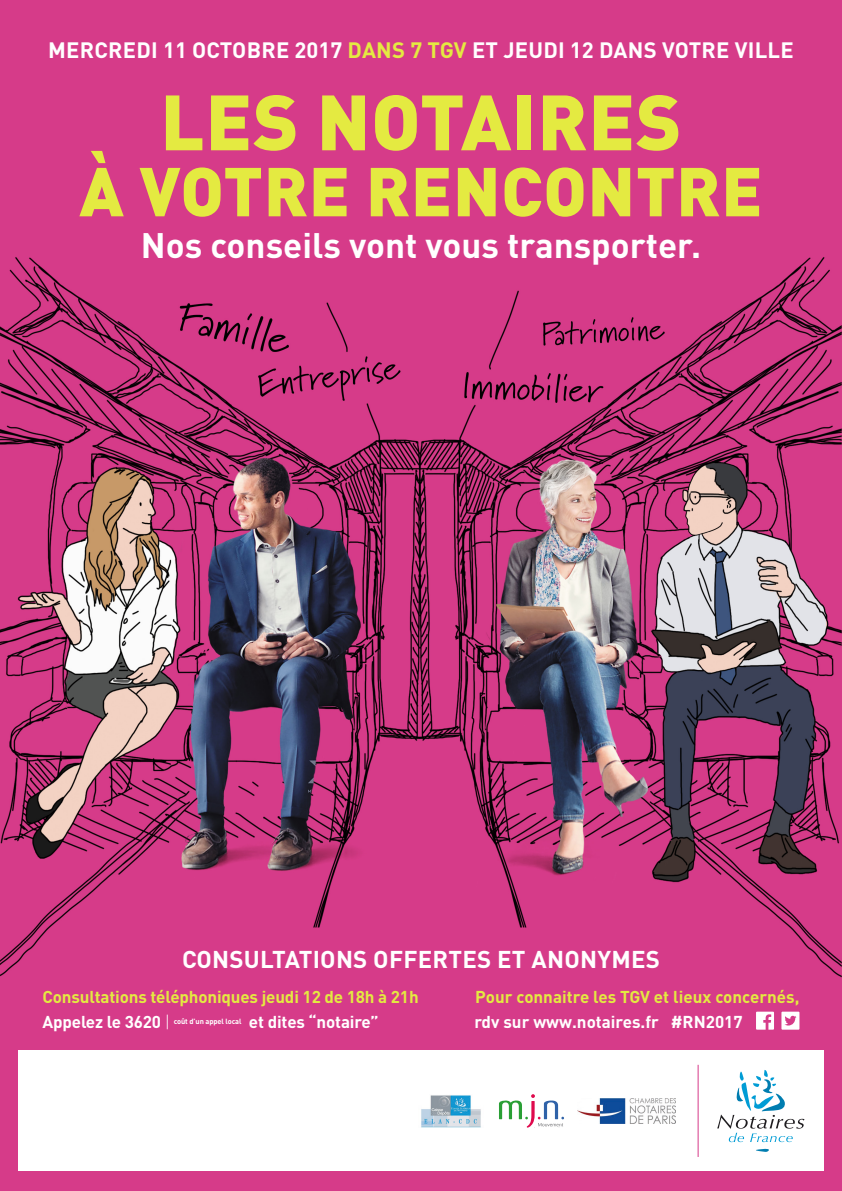
<style>
.page{position:relative;width:842px;height:1191px;background:#fff}
.page>*{position:absolute;margin:0;border:0;box-sizing:border-box;transform-origin:0 0}
.t1{font:900 77px "DIN Pro";letter-spacing:.01em;color:#e4ea41}
.t2{font:900 68px "DIN Pro";letter-spacing:.01em;color:#e4ea41}
.t3{font:700 35px "DIN Pro";color:#fff}
.t4{font:700 24px "DIN Pro";letter-spacing:.01em;color:#fff}
.t5{font:700 22px "DIN Pro";letter-spacing:.01em;color:#fff}
.t6{font:700 17px/25px "DIN Pro";letter-spacing:-.01em;color:#e4ea41}
.t7{font:700 17px "DIN Pro";color:#fff}
.t8{font:700 7.4px "DIN Pro";letter-spacing:-.01em;color:#fff}
.s1{color:#e4ea41}
.s2{color:#fff}
.s3{font-weight:300;color:#fff}
</style>
<div class="page">
<img style="left:0;top:0;width:842px;height:1191px">
<div style="left:18px;top:1050px;width:805px;height:121px;background:#fff"></div>
<img style="left:421px;top:1095px;width:60px;height:32px">
<svg style="left:717px;top:1070px;width:87px;height:72px"></svg>
<svg style="left:756px;top:1148px;width:13px;height:3px"></svg>
<svg style="left:499px;top:1094px;width:65px;height:33px"></svg>
<img style="left:578px;top:1098px;width:97px;height:25px">
<hr style="left:698px;top:1064px;width:1px;height:93px;background:#d63b89">
<svg style="left:756px;top:1011px;width:18px;height:18px"></svg>
<svg style="left:781px;top:1011px;width:18px;height:18px"></svg>
<p class="t5" style="left:48px;top:35px;width:747px">MERCREDI 11 OCTOBRE 2017 <span class="s1">DANS 7 TGV</span> ET JEUDI 12 DANS VOTRE VILLE</p>
<h1 class="t1" style="left:160px;top:70px;width:523px">LES NOTAIRES</h1>
<h2 class="t2" style="left:79px;top:145px;width:685px">À VOTRE RENCONTRE</h2>
<h3 class="t3" style="left:141px;top:221px;width:562px">Nos conseils vont vous transporter.</h3>
<h3 class="t4" style="left:182px;top:942px;width:479px">CONSULTATIONS OFFERTES ET ANONYMES</h3>
<p class="t6" style="left:43px;top:983px;width:378px">Consultations téléphoniques jeudi 12 de 18h à 21h<br><span class="s2">Appelez le 3620</span> <span class="s3">|</span></p>
<p class="t6" style="left:475px;top:983px;width:326px">Pour connaitre les TGV et lieux concernés,</p>
<p class="t7" style="left:474px;top:1010px;width:270px">rdv sur www.notaires.fr #RN2017</p>
<p class="t8" style="left:174px;top:1016px;width:69px">coût d’un appel local</p>
<p class="t7" style="left:249px;top:1010px;width:131px">et dites “notaire”</p>
</div>
